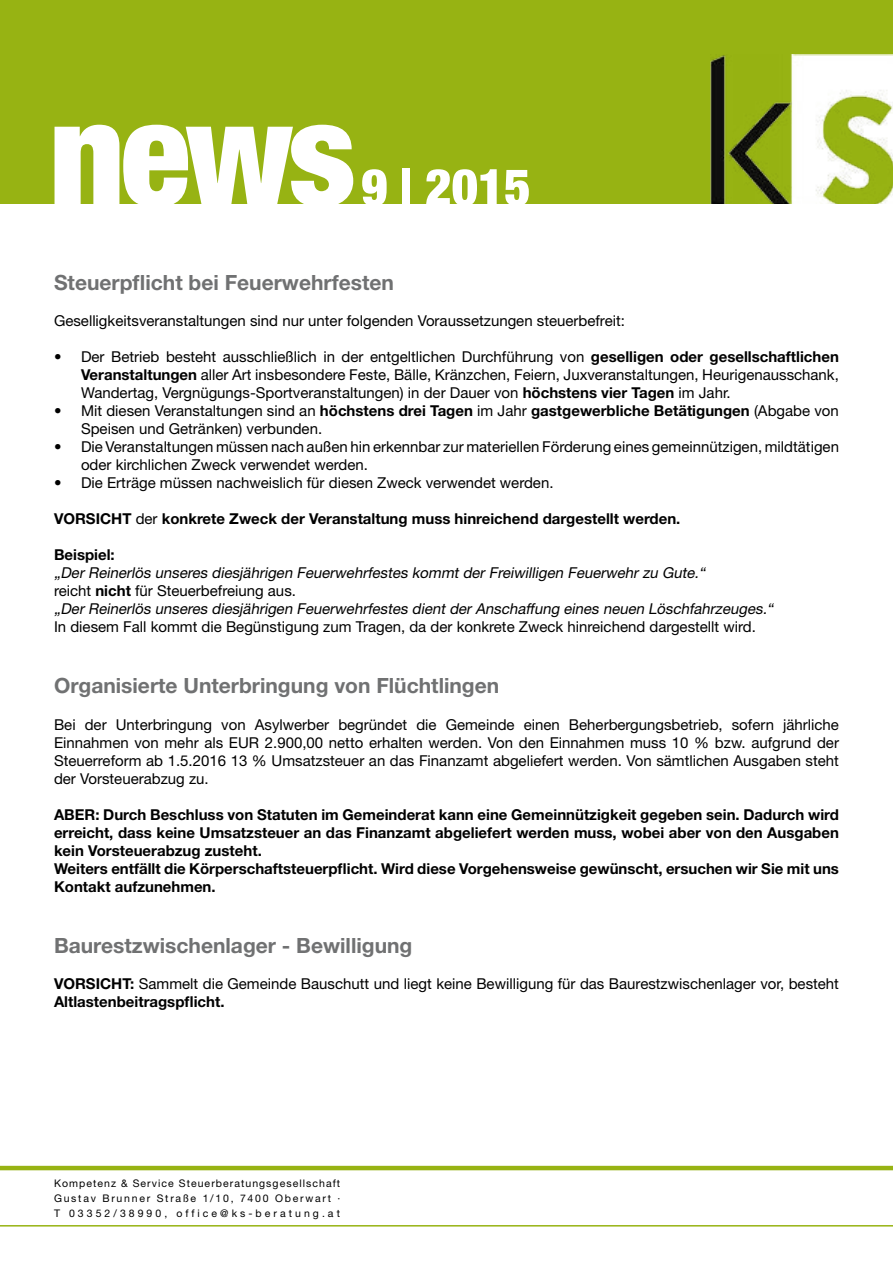
<style>
.page{position:relative;width:893px;height:1263px;background:#fff}
.page>*{position:absolute;margin:0;border:0;box-sizing:border-box;transform-origin:0 0}
.t1{font:900 condensed 144.9px "Helvetica Neue";color:#fff}
.t2{font:900 condensed 50.7px "Helvetica Neue";color:#fff}
.t3{font:700 21px "Helvetica Neue";color:#707172}
.t4{font:15px/18px "Helvetica Neue";color:#000}
.t5{font:700 15px/18px "Helvetica Neue";color:#000}
.t6{font:italic 15px/18px "Helvetica Neue";color:#000}
.t7{font:10.5px/15px "Helvetica Neue";letter-spacing:.29em;color:#000;text-align:justify}
.s1{font-weight:700}
.s2{font-weight:400}
.s3{font-style:normal}
.s4{font-weight:700;font-style:normal}
</style>
<div class="page">
<div style="left:0;top:0;width:893px;height:204px;background:#97b313"></div>
<hr style="left:0;top:1166px;width:893px;height:4px;background:#97b313">
<hr style="left:0;top:1225px;width:893px;height:1px;background:#97b313">
<img style="left:710px;top:54px;width:183px;height:150px">
<h1 class="t1" style="left:49px;top:64px;width:308px">news</h1>
<h2 class="t2" style="left:361px;top:156px;width:171px">9 | 2015</h2>
<h3 class="t3" style="left:54px;top:270px;width:341px">Steuerpflicht bei Feuerwehrfesten</h3>
<p class="t4" style="left:54px;top:312px;width:572px">Geselligkeitsveranstaltungen sind nur unter folgenden Voraussetzungen steuerbefreit:</p>
<p class="t4" style="left:81px;top:348px;width:759px;text-align:justify;text-indent:-27px">• Der Betrieb besteht ausschließlich in der entgeltlichen Durchführung von <span class="s1">geselligen oder gesellschaftlichen Veranstaltungen</span> aller Art insbesondere Feste, Bälle, Kränzchen, Feiern, Juxveranstaltungen, Heurigenausschank, Wandertag, Vergnügungs-Sportveranstaltungen) in der Dauer von <span class="s1">höchstens vier Tagen</span> im Jahr.</p>
<p class="t4" style="left:81px;top:402px;width:759px;text-indent:-27px">• Mit diesen Veranstaltungen sind an <span class="s1">höchstens drei Tagen</span> im Jahr <span class="s1">gastgewerbliche Betätigungen</span> (Abgabe von<br>Speisen und Getränken) verbunden.</p>
<p class="t4" style="left:81px;top:438px;width:759px;text-indent:-27px">• Die Veranstaltungen müssen nach außen hin erkennbar zur materiellen Förderung eines gemeinnützigen, mildtätigen oder kirchlichen Zweck verwendet werden.</p>
<p class="t4" style="left:54px;top:474px;width:501px">• Die Erträge müssen nachweislich für diesen Zweck verwendet werden.</p>
<p class="t5" style="left:54px;top:510px;width:628px">VORSICHT <span class="s2">der</span> konkrete Zweck der Veranstaltung muss hinreichend dargestellt werden.</p>
<p class="t5" style="left:54px;top:546px;width:62px">Beispiel:</p>
<p class="t6" style="left:54px;top:564px;width:724px">„Der Reinerlös unseres diesjährigen Feuerwehrfestes kommt der Freiwilligen Feuerwehr zu Gute.“<br><span class="s3">reicht</span> <span class="s4">nicht</span> <span class="s3">für Steuerbefreiung aus.<br></span>„Der Reinerlös unseres diesjährigen Feuerwehrfestes dient der Anschaffung eines neuen Löschfahrzeuges.“</p>
<p class="t4" style="left:54px;top:618px;width:703px">In diesem Fall kommt die Begünstigung zum Tragen, da der konkrete Zweck hinreichend dargestellt wird.</p>
<h3 class="t3" style="left:54px;top:673px;width:447px">Organisierte Unterbringung von Flüchtlingen</h3>
<p class="t4" style="left:54px;top:715px;width:786px;text-align:justify">Bei der Unterbringung von Asylwerber begründet die Gemeinde einen Beherbergungsbetrieb, sofern jährliche Einnahmen von mehr als EUR 2.900,00 netto erhalten werden. Von den Einnahmen muss 10 % bzw. aufgrund der Steuerreform ab 1.5.2016 13 % Umsatzsteuer an das Finanzamt abgeliefert werden. Von sämtlichen Ausgaben steht der Vorsteuerabzug zu.</p>
<p class="t5" style="left:54px;top:805px;width:786px">ABER: Durch Beschluss von Statuten im Gemeinderat kann eine Gemeinnützigkeit gegeben sein. Dadurch wird erreicht, dass keine Umsatzsteuer an das Finanzamt abgeliefert werden muss, wobei aber von den Ausgaben kein Vorsteuerabzug zusteht.<br>Weiters entfällt die Körperschaftsteuerpflicht. Wird diese Vorgehensweise gewünscht, ersuchen wir Sie mit uns Kontakt aufzunehmen.</p>
<h3 class="t3" style="left:54px;top:932px;width:360px">Baurestzwischenlager - Bewilligung</h3>
<p class="t4" style="left:54px;top:974px;width:786px"><span class="s1">VORSICHT:</span> Sammelt die Gemeinde Bauschutt und liegt keine Bewilligung für das Baurestzwischenlager vor, besteht<br><span class="s1">Altlastenbeitragspflicht.</span></p>
<p class="t7" style="left:54px;top:1175px;width:288px">Kompetenz &amp; Service Steuerberatungsgesellschaft Gustav Brunner Straße 1/10, 7400 Oberwart · T 03352/38990, office@ks-beratung.at</p>
</div>
